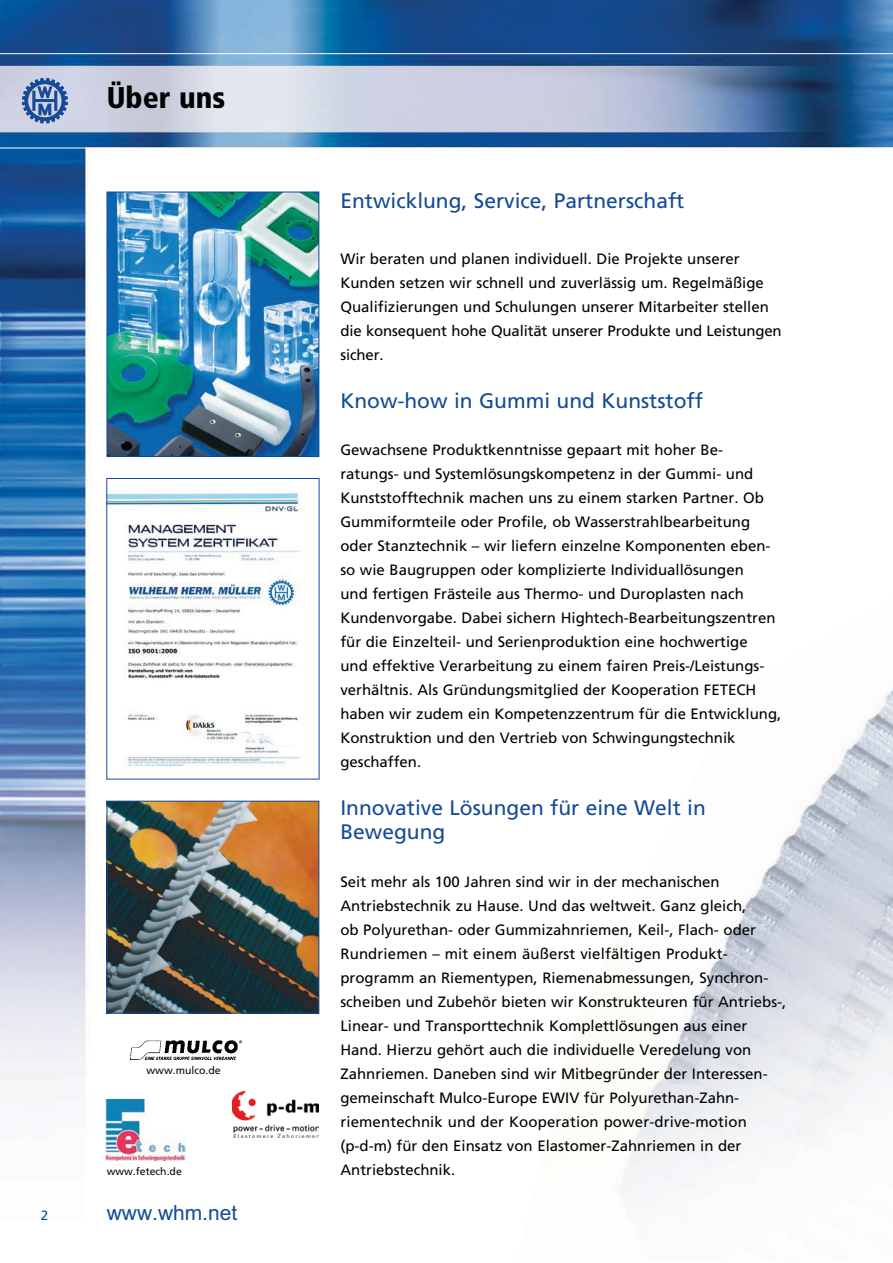
<style>
.page{position:relative;width:893px;height:1263px;background:#fff}
.page>*{position:absolute;margin:0;border:0;box-sizing:border-box;transform-origin:0 0}
.t1{font:900 condensed 30px "Frutiger";color:#010202}
.t2{font:21px/24px "Frutiger";color:#144a96}
.t3{font:21px "Arial";color:#144a96}
.t4{font:15px/24px "Frutiger";color:#010202}
.t5{font:13.5px "Frutiger";color:#144a96}
.t6{font:10.5px "Frutiger";color:#040809}
</style>
<div class="page">
<img style="left:1px;top:1px;width:892px;height:1137px">
<svg style="left:512px;top:158px;width:381px;height:980px"></svg>
<img style="left:517px;top:454px;width:376px;height:758px">
<svg style="left:22px;top:78px;width:46px;height:45px;background:#6d8bbb"></svg>
<div style="left:28px;top:84px;width:34px;height:34px;border:1px solid #144a96;border-radius:50%"></div>
<hr style="left:1px;top:148px;width:892px;height:1px;background:#fff">
<hr style="left:1px;top:53px;width:892px;height:1px;background:#fff">
<img style="left:109px;top:194px;width:208px;height:261px">
<div style="left:107px;top:192px;width:212px;height:265px;border:1px solid #144a96"></div>
<div style="left:96px;top:1095px;width:104px;height:68px;background:#fff"></div>
<img style="left:106px;top:1100px;width:80px;height:60px">
<div style="left:225px;top:1091px;width:107px;height:58px;background:#fff"></div>
<img style="left:232px;top:1092px;width:87px;height:45px">
<img style="left:109px;top:480px;width:208px;height:297px">
<div style="left:128px;top:1034px;width:119px;height:30px;background:#fff"></div>
<img style="left:131px;top:1040px;width:110px;height:20px">
<img style="left:109px;top:803px;width:208px;height:208px">
<div style="left:107px;top:801px;width:212px;height:212px;border:1px solid #144a96"></div>
<p class="t5" style="left:41px;top:1210px;width:9px">2</p>
<h1 class="t1" style="left:107px;top:86px;width:120px">Über uns</h1>
<p class="t6" style="left:147px;top:1067px;width:76px">www.mulco.de</p>
<h2 class="t2" style="left:340px;top:190px;width:345px">Entwicklung, Service, Partnerschaft</h2>
<p class="t4" style="left:340px;top:248px;width:443px">Wir beraten und planen individuell. Die Projekte unserer Kunden setzen wir schnell und zuverlässig um. Regelmäßige Qualifizierungen und Schulungen unserer Mitarbeiter stellen die konsequent hohe Qualität unserer Produkte und Leistungen sicher.</p>
<h2 class="t2" style="left:340px;top:390px;width:364px">Know-how in Gummi und Kunststoff</h2>
<p class="t4" style="left:340px;top:439px;width:442px">Gewachsene Produktkenntnisse gepaart mit hoher Be&shy;ratungs- und Systemlösungskompetenz in der Gummi- und Kunststofftechnik machen uns zu einem starken Partner. Ob Gummiformteile oder Profile, ob Wasserstrahlbearbeitung oder Stanztechnik – wir liefern einzelne Komponenten eben&shy;so wie Baugruppen oder komplizierte Individuallösungen<br>und fertigen Frästeile aus Thermo- und Duroplasten nach Kundenvorgabe. Dabei sichern Hightech-Bearbeitungszentren für die Einzelteil- und Serienproduktion eine hochwertige<br>und effektive Verarbeitung zu einem fairen Preis-/Leistungs&shy;verhältnis. Als Gründungsmitglied der Kooperation FETECH haben wir zudem ein Kompetenzzentrum für die Entwicklung, Konstruktion und den Vertrieb von Schwingungstechnik geschaffen.</p>
<h2 class="t2" style="left:340px;top:797px;width:367px">Innovative Lösungen für eine Welt in<br>Bewegung</h2>
<p class="t4" style="left:340px;top:871px;width:447px">Seit mehr als 100 Jahren sind wir in der mechanischen Antriebstechnik zu Hause. Und das weltweit. Ganz gleich,<br>ob Polyurethan- oder Gummizahnriemen, Keil-, Flach- oder Rundriemen – mit einem äußerst vielfältigen Produkt&shy;programm an Riementypen, Riemenabmessungen, Synchron&shy;scheiben und Zubehör bieten wir Konstrukteuren für Antriebs-, Linear- und Transporttechnik Komplettlösungen aus einer Hand. Hierzu gehört auch die individuelle Veredelung von Zahnriemen. Daneben sind wir Mitbegründer der Interessen&shy;gemeinschaft Mulco-Europe EWIV für Polyurethan-Zahn&shy;riementechnik und der Kooperation power-drive-motion (p-d-m) für den Einsatz von Elastomer-Zahnriemen in der</p>
<p class="t6" style="left:107px;top:1167px;width:77px">www.fetech.de</p>
<p class="t4" style="left:340px;top:1159px;width:116px">Antriebstechnik.</p>
<h2 class="t3" style="left:107px;top:1200px;width:132px">www.whm.net</h2>
</div>
